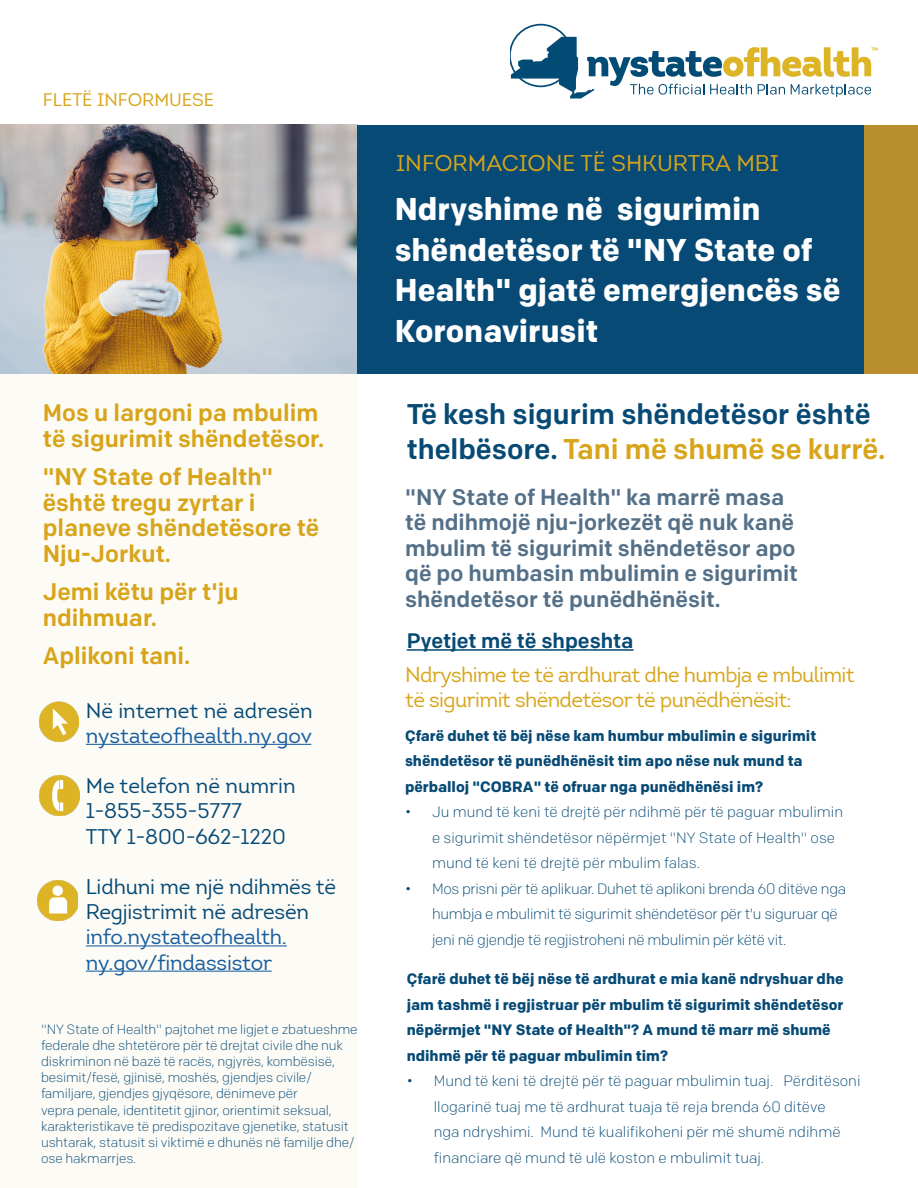
<style>
.page{position:relative;width:918px;height:1188px;background:#fff}
.page>*{position:absolute;margin:0;border:0;box-sizing:border-box;transform-origin:0 0}
.t1{font:700 31.5px/40.5px "Colfax";color:#fff}
.t2{font:500 28.5px/34.5px "Colfax";color:#074a75}
.t3{font:500 24px/25.5px "Colfax";color:#d8a51a}
.t4{font:500 22.5px/25.5px "Colfax";color:#547088}
.t5{font:22.5px "Intro";color:#d8a51a}
.t6{font:21px/25.2px "Intro";letter-spacing:-.01em;color:#074a75}
.t7{font:21px/25.2px "Intro";letter-spacing:-.03em;color:#d8a51a}
.t8{font:21px/25.2px "Intro";color:#175d9e}
.t9{font:500 21px "Colfax";color:#074a75}
.t10{font:18px "Intro";color:#d8a51a}
.t11{font:300 15px/25.5px "Colfax";color:#074a75}
.t12{font:700 15px/25.5px "Colfax";color:#074a75}
.t13{font:300 15px/25.5px "Colfax";letter-spacing:-.02em;color:#074a75}
.t14{font:300 13.5px/16.2px "Colfax";letter-spacing:-.01em;color:#074a75}
.t15{font:11.1px "Intro";color:#ddb425}
.s1{color:#074a75}
.s2{color:#175d9e}
.s3{color:#d8a51a}
</style>
<div class="page">
<div style="left:0;top:358px;width:358px;height:830px;background:#fcfbf6"></div>
<div style="left:861px;top:125px;width:57px;height:249px;background:#b88e2d"></div>
<svg style="left:510px;top:24px;width:361px;height:74px"></svg>
<img style="left:0;top:125px;width:358px;height:249px">
<hr style="left:407px;top:649px;width:227px;height:2px;background:#074a75">
<hr style="left:86px;top:744px;width:225px;height:1px;background:#175d9e">
<hr style="left:86px;top:945px;width:201px;height:1px;background:#175d9e">
<hr style="left:86px;top:971px;width:186px;height:1px;background:#175d9e">
<img style="left:40px;top:702px;width:38px;height:41px">
<img style="left:39px;top:775px;width:40px;height:41px">
<img style="left:38px;top:880px;width:40px;height:41px">
<div style="left:358px;top:125px;width:506px;height:249px;background:#074a75"></div>
<p class="t10" style="left:43px;top:89px;width:173px">FLETË INFORMUESE</p>
<p class="t3" style="left:43px;top:400px;width:283px">Mos u largoni pa mbulim të sigurimit shëndetësor.</p>
<p class="t3" style="left:43px;top:464px;width:278px">"NY State of Health" është tregu zyrtar i planeve shëndetësore të<br>Nju-Jorkut.</p>
<p class="t3" style="left:43px;top:579px;width:197px">Jemi këtu për t'ju ndihmuar.</p>
<p class="t3" style="left:43px;top:643px;width:149px">Aplikoni tani.</p>
<p class="t8" style="left:86px;top:698px;width:228px"><span class="s1">Në internet në adresën </span>nystateofhealth.ny.gov</p>
<p class="t6" style="left:86px;top:773px;width:211px">Me telefon në numrin<br>1-855-355-5777</p>
<p class="t6" style="left:86px;top:824px;width:202px">TTY 1-800-662-1220</p>
<p class="t6" style="left:86px;top:874px;width:252px">Lidhuni me një ndihmës të<br>Regjistrimit në adresën <span class="s2">info.nystateofhealth. ny.gov/findassistor</span></p>
<p class="t14" style="left:41px;top:1021px;width:318px">"NY State of Health" pajtohet me ligjet e zbatueshme federale dhe shtetërore për të drejtat civile dhe nuk diskriminon në bazë të racës, ngjyrës, kombësisë, besimit/fesë, gjinisë, moshës, gjendjes civile/ familjare, gjendjes gjyqësore, dënimeve për<br>vepra penale, identitetit gjinor, orientimit seksual, karakteristikave të predispozitave gjenetike, statusit ushtarak, statusit si viktimë e dhunës në familje dhe/ ose hakmarrjes.</p>
<p class="t15" style="left:871px;top:45px;width:8px">™</p>
<p class="t5" style="left:396px;top:149px;width:384px">INFORMACIONE TË SHKURTRA MBI</p>
<p class="t1" style="left:395px;top:189px;width:447px">Ndryshime në sigurimin shëndetësor të "NY State of<br>Health" gjatë emergjencës së<br>Koronavirusit</p>
<p class="t2" style="left:407px;top:397px;width:480px">Të kesh sigurim shëndetësor është thelbësore. <span class="s3">Tani më shumë se kurrë.</span></p>
<p class="t4" style="left:405px;top:484px;width:394px">"NY State of Health" ka marrë masa të ndihmojë nju-jorkezët që nuk kanë mbulim të sigurimit shëndetësor apo që po humbasin mbulimin e sigurimit shëndetësor të punëdhënësit.</p>
<p class="t9" style="left:407px;top:628px;width:228px">Pyetjet më të shpeshta</p>
<p class="t7" style="left:405px;top:662px;width:451px">Ndryshime te të ardhurat dhe humbja e mbulimit të sigurimit shëndetësor të punëdhënësit:</p>
<p class="t12" style="left:405px;top:723px;width:413px">Çfarë duhet të bëj nëse kam humbur mbulimin e sigurimit shëndetësor të punëdhënësit tim apo nëse nuk mund ta përballoj "COBRA" të ofruar nga punëdhënësi im?</p>
<p class="t11" style="left:432px;top:799px;width:413px;text-indent:-27px">• Ju mund të keni të drejtë për ndihmë për të paguar mbulimin e sigurimit shëndetësor nëpërmjet "NY State of Health" ose mund të keni të drejtë për mbulim falas.</p>
<p class="t13" style="left:432px;top:876px;width:416px;text-indent:-27px">• Mos prisni për të aplikuar. Duhet të aplikoni brenda 60 ditëve nga humbja e mbulimit të sigurimit shëndetësor për t'u siguruar që jeni në gjendje të regjistroheni në mbulimin për këtë vit.</p>
<p class="t12" style="left:407px;top:966px;width:438px">Çfarë duhet të bëj nëse të ardhurat e mia kanë ndryshuar dhe jam tashmë i regjistruar për mbulim të sigurimit shëndetësor nëpërmjet "NY State of Health"? A mund të marr më shumë ndihmë për të paguar mbulimin tim?</p>
<p class="t11" style="left:434px;top:1068px;width:428px;text-indent:-27px">• Mund të keni të drejtë për të paguar mbulimin tuaj. Përditësoni llogarinë tuaj me të ardhurat tuaja të reja brenda 60 ditëve<br>nga ndryshimi. Mund të kualifikoheni për më shumë ndihmë financiare që mund të ulë koston e mbulimit tuaj.</p>
</div>
